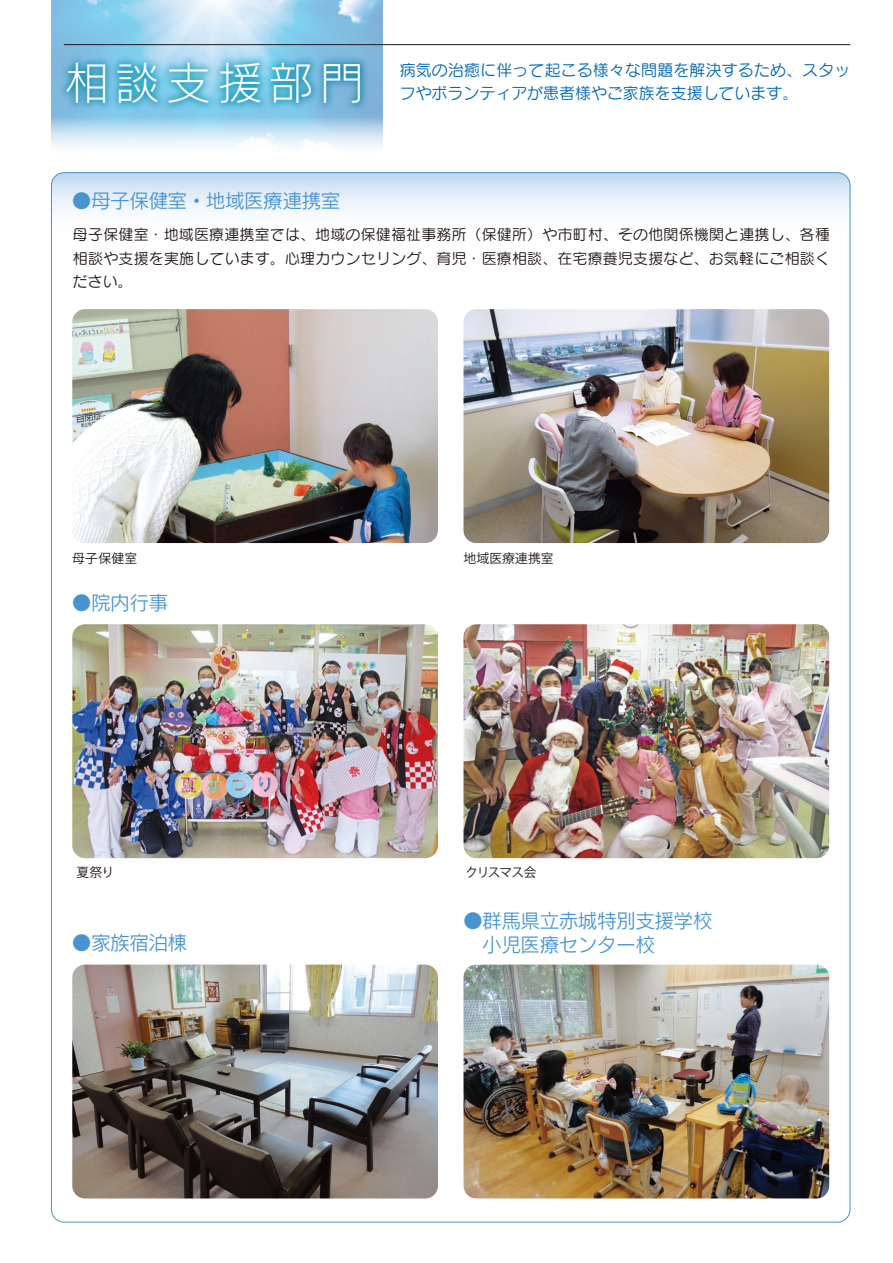
<style>
.page{position:relative;width:893px;height:1263px;background:#fff}
.page>*{position:absolute;margin:0;border:0;box-sizing:border-box;transform-origin:0 0}
.t1{font:42.45px "New Rodin Pro L";letter-spacing:.2em;color:#fff}
.t2{font:19.2px/24.5px "New Rodin Pro M";color:#4794d1}
.t3{font:15.9px/23.4px "Seurat Pro M";letter-spacing:.01em;color:#0069b7}
.t4{font:14.85px/23.4px "Seurat Pro M";letter-spacing:.02em;color:#231916;text-align:justify}
.t5{font:12.75px "Koz Go Pro";letter-spacing:.005em;color:#231916}
</style>
<div class="page">
<div style="left:51px;top:173px;width:799px;height:64px;background:linear-gradient(to bottom,#c9ddf2,#fff);border-radius:13px"></div>
<img style="left:51px;top:0;width:332px;height:147px">
<hr style="left:64px;top:44px;width:786px;height:1px;background:#231916">
<div style="left:58px;top:54px;width:311px;height:58px;background:#00aebb;opacity:.75"></div>
<img style="left:463px;top:624px;width:366px;height:234px">
<img style="left:463px;top:964px;width:366px;height:234px">
<img style="left:72px;top:309px;width:366px;height:234px">
<img style="left:463px;top:309px;width:366px;height:234px">
<img style="left:72px;top:624px;width:366px;height:234px">
<img style="left:72px;top:964px;width:366px;height:234px">
<h1 class="t1" style="left:66px;top:47px;width:299px">相談支援部門</h1>
<p class="t2" style="left:72px;top:187px;width:269px">●母子保健室・地域医療連携室</p>
<p class="t3" style="left:400px;top:57px;width:452px">病気の治癒に伴って起こる様々な問題を解決するため、スタッフやボランティアが患者様やご家族を支援しています。</p>
<p class="t4" style="left:73px;top:223px;width:758px">母子保健室・地域医療連携室では、地域の保健福祉事務所（保健所）や市町村、その他関係機関と連携し、各種相談や支援を実施しています。心理カウンセリング、育児・医療相談、在宅療養児支援など、お気軽にご相談ください。</p>
<p class="t5" style="left:72px;top:550px;width:66px">母子保健室</p>
<p class="t5" style="left:463px;top:550px;width:92px">地域医療連携室</p>
<p class="t2" style="left:72px;top:589px;width:97px">●院内行事</p>
<p class="t5" style="left:77px;top:864px;width:39px">夏祭り</p>
<p class="t5" style="left:466px;top:864px;width:72px">クリスマス会</p>
<p class="t2" style="left:72px;top:929px;width:116px">●家族宿泊棟</p>
<p class="t2" style="left:463px;top:906px;width:250px">●群馬県立赤城特別支援学校　小児医療センター校</p>
</div>
